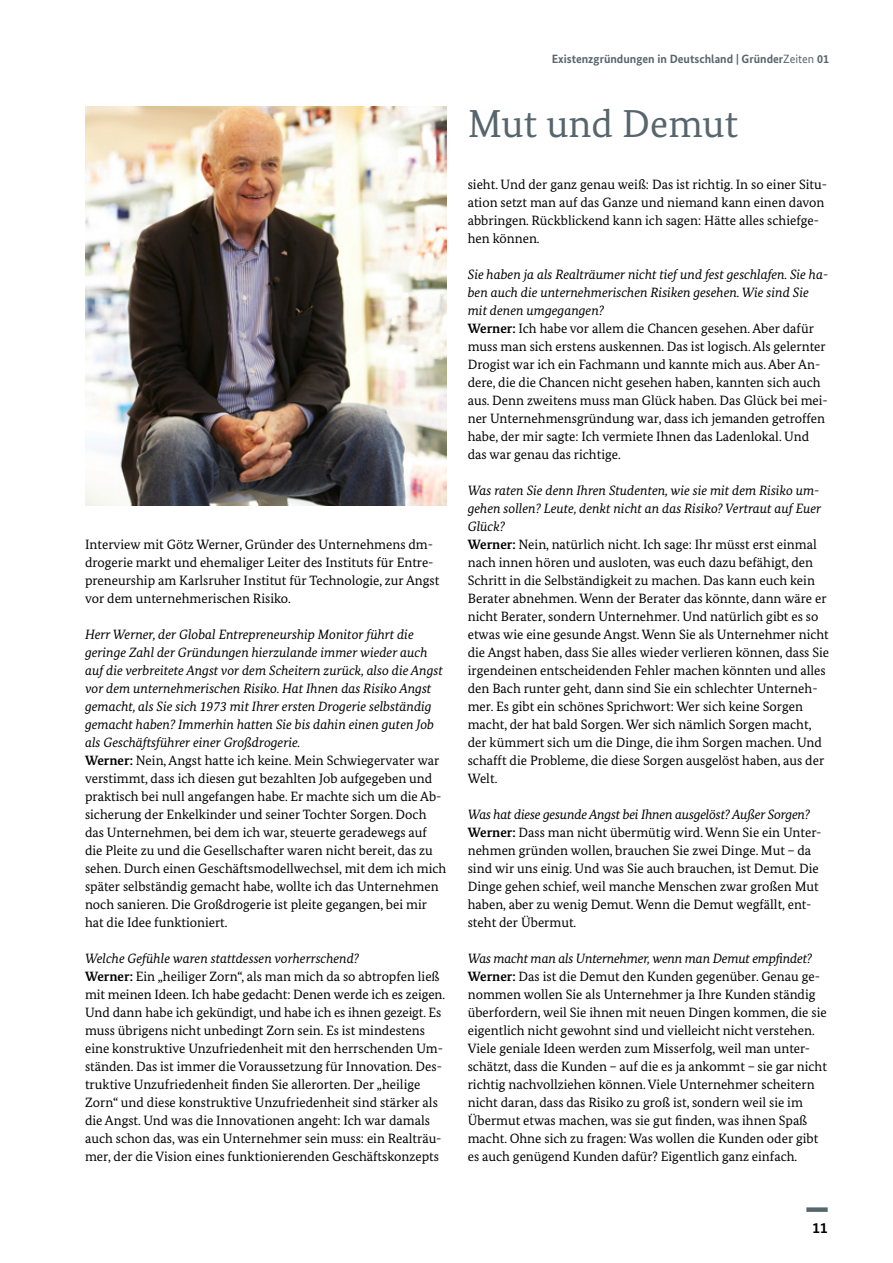
<style>
.page{position:relative;width:893px;height:1263px;background:#fff}
.page>*{position:absolute;margin:0;border:0;box-sizing:border-box;transform-origin:0 0}
.t1{font:39px "Bundes Serif";color:#57656c}
.t2{font:700 15px "Bundes Sans";color:#000}
.t3{font:13.5px/18px "Bundes Serif";color:#000}
.t4{font:italic 13.5px/18px "Bundes Serif";color:#000}
.t5{font:700 12px "Bundes Sans";color:#57656c}
.s1{font-weight:700}
.s2{font-weight:400}
</style>
<div class="page">
<div style="left:806px;top:1207px;width:22px;height:5px;background:#57656c"></div>
<img style="left:85px;top:106px;width:361px;height:399px">
<p class="t3" style="left:85px;top:535px;width:356px">Interview mit Götz Werner, Gründer des Unternehmens dm&shy;drogerie markt und ehemaliger Leiter des Instituts für Entre&shy;preneurship am Karlsruher Institut für Technologie, zur Angst vor dem unternehmerischen Risiko.</p>
<p class="t4" style="left:85px;top:625px;width:359px">Herr Werner, der Global Entrepreneurship Monitor führt die geringe Zahl der Gründungen hierzulande immer wieder auch auf die verbreitete Angst vor dem Scheitern zurück, also die Angst vor dem unternehmerischen Risiko. Hat Ihnen das Risiko Angst gemacht, als Sie sich 1973 mit Ihrer ersten Drogerie selbständig gemacht haben? Immerhin hatten Sie bis dahin einen guten Job als Geschäftsführer einer Großdrogerie.</p>
<p class="t3" style="left:85px;top:751px;width:363px"><span class="s1">Werner:</span> Nein, Angst hatte ich keine. Mein Schwiegervater war verstimmt, dass ich diesen gut bezahlten Job aufgegeben und praktisch bei null angefangen habe. Er machte sich um die Ab&shy;sicherung der Enkelkinder und seiner Tochter Sorgen. Doch das Unternehmen, bei dem ich war, steuerte geradewegs auf die Pleite zu und die Gesellschafter waren nicht bereit, das zu sehen. Durch einen Geschäftsmodellwechsel, mit dem ich mich später selbständig gemacht habe, wollte ich das Unternehmen noch sanieren. Die Großdrogerie ist pleite gegangen, bei mir hat die Idee funktioniert.</p>
<p class="t4" style="left:85px;top:949px;width:276px">Welche Gefühle waren stattdessen vorherrschend?</p>
<p class="t3" style="left:85px;top:967px;width:362px"><span class="s1">Werner:</span> Ein „heiliger Zorn“, als man mich da so abtropfen ließ mit meinen Ideen. Ich habe gedacht: Denen werde ich es zeigen.<br>Und dann habe ich gekündigt, und habe ich es ihnen gezeigt. Es muss übrigens nicht unbedingt Zorn sein. Es ist mindestens eine konstruktive Unzufriedenheit mit den herrschenden Um&shy;ständen. Das ist immer die Voraussetzung für Innovation. Des&shy;truktive Unzufriedenheit finden Sie allerorten. Der „heilige Zorn“ und diese konstruktive Unzufriedenheit sind stärker als die Angst. Und was die Innovationen angeht: Ich war damals auch schon das, was ein Unternehmer sein muss: ein Realträu&shy;mer, der die Vision eines funktionierenden Geschäftskonzepts</p>
<p class="t5" style="left:552px;top:52px;width:279px">Existenzgründungen in Deutschland | Gründer<span class="s2">Zeiten</span> 01</p>
<h2 class="t1" style="left:468px;top:99px;width:272px">Mut und Demut</h2>
<p class="t3" style="left:468px;top:175px;width:361px">sieht. Und der ganz genau weiß: Das ist richtig. In so einer Situ&shy;ation setzt man auf das Ganze und niemand kann einen davon abbringen. Rückblickend kann ich sagen: Hätte alles schiefge&shy;hen können.</p>
<p class="t4" style="left:468px;top:265px;width:362px">Sie haben ja als Realträumer nicht tief und fest geschlafen. Sie ha&shy;ben auch die unternehmerischen Risiken gesehen. Wie sind Sie mit denen umgegangen?</p>
<p class="t3" style="left:468px;top:319px;width:362px"><span class="s1">Werner:</span> Ich habe vor allem die Chancen gesehen. Aber dafür muss man sich erstens auskennen. Das ist logisch. Als gelernter Drogist war ich ein Fachmann und kannte mich aus. Aber An&shy;dere, die die Chancen nicht gesehen haben, kannten sich auch aus. Denn zweitens muss man Glück haben. Das Glück bei mei&shy;ner Unternehmensgründung war, dass ich jemanden getroffen habe, der mir sagte: Ich vermiete Ihnen das Ladenlokal. Und das war genau das richtige.</p>
<p class="t4" style="left:468px;top:481px;width:355px">Was raten Sie denn Ihren Studenten, wie sie mit dem Risiko um&shy;gehen sollen? Leute, denkt nicht an das Risiko? Vertraut auf Euer<br>Glück?</p>
<p class="t3" style="left:468px;top:535px;width:363px"><span class="s1">Werner:</span> Nein, natürlich nicht. Ich sage: Ihr müsst erst einmal nach innen hören und ausloten, was euch dazu befähigt, den Schritt in die Selbständigkeit zu machen. Das kann euch kein Berater abnehmen. Wenn der Berater das könnte, dann wäre er nicht Berater, sondern Unternehmer. Und natürlich gibt es so etwas wie eine gesunde Angst. Wenn Sie als Unternehmer nicht die Angst haben, dass Sie alles wieder verlieren können, dass Sie irgendeinen entscheidenden Fehler machen könnten und alles den Bach runter geht, dann sind Sie ein schlechter Unterneh&shy;mer. Es gibt ein schönes Sprichwort: Wer sich keine Sorgen macht, der hat bald Sorgen. Wer sich nämlich Sorgen macht, der kümmert sich um die Dinge, die ihm Sorgen machen. Und schafft die Probleme, die diese Sorgen ausgelöst haben, aus der Welt.</p>
<p class="t4" style="left:468px;top:805px;width:344px">Was hat diese gesunde Angst bei Ihnen ausgelöst? Außer Sorgen?</p>
<p class="t3" style="left:468px;top:823px;width:355px"><span class="s1">Werner:</span> Dass man nicht übermütig wird. Wenn Sie ein Unter&shy;nehmen gründen wollen, brauchen Sie zwei Dinge. Mut – da sind wir uns einig. Und was Sie auch brauchen, ist Demut. Die Dinge gehen schief, weil manche Menschen zwar großen Mut haben, aber zu wenig Demut. Wenn die Demut wegfällt, ent&shy;steht der Übermut.</p>
<p class="t4" style="left:468px;top:949px;width:346px">Was macht man als Unternehmer, wenn man Demut empfindet?</p>
<p class="t3" style="left:468px;top:967px;width:361px"><span class="s1">Werner:</span> Das ist die Demut den Kunden gegenüber. Genau ge&shy;nommen wollen Sie als Unternehmer ja Ihre Kunden ständig überfordern, weil Sie ihnen mit neuen Dingen kommen, die sie eigentlich nicht gewohnt sind und vielleicht nicht verstehen.<br>Viele geniale Ideen werden zum Misserfolg, weil man unter&shy;schätzt, dass die Kunden – auf die es ja ankommt – sie gar nicht richtig nachvollziehen können. Viele Unternehmer scheitern nicht daran, dass das Risiko zu groß ist, sondern weil sie im Übermut etwas machen, was sie gut finden, was ihnen Spaß macht. Ohne sich zu fragen: Was wollen die Kunden oder gibt es auch genügend Kunden dafür? Eigentlich ganz einfach.</p>
<p class="t2" style="left:812px;top:1219px;width:17px">11</p>
</div>
